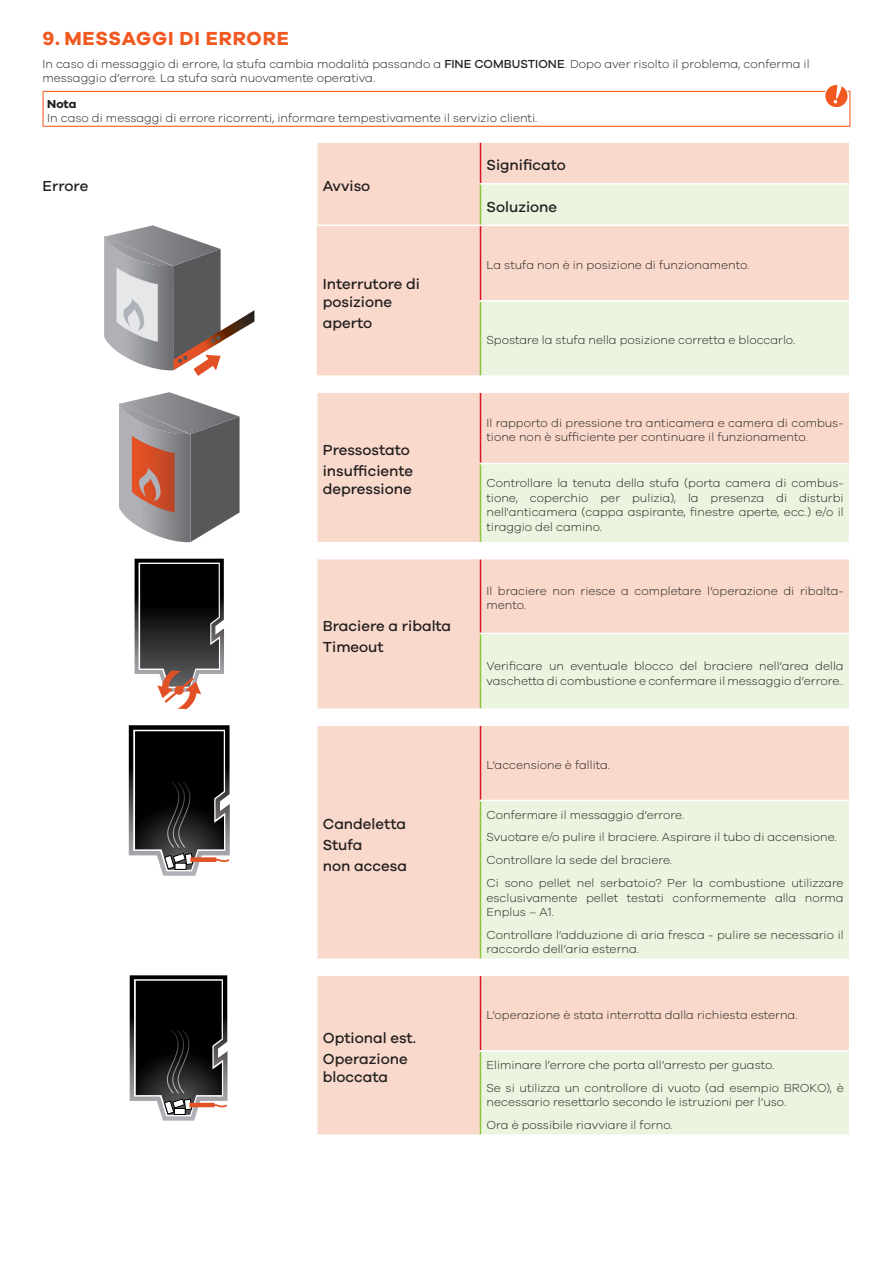
<style>
.page{position:relative;width:893px;height:1263px;background:#fff}
.page>*{position:absolute;margin:0;border:0;box-sizing:border-box;transform-origin:0 0}
.t1{font:700 19.5px "Galano Grotesque";letter-spacing:.04em;color:#f15921}
.ZBT_-_Zeichenerkläru{font:500 15px/18px "Galano Grotesque";color:#231f20}
.ErrorBodyText{font:300 12px/14.4px "Galano Grotesque";color:#231f20}
.BT_-_BodyText{font:300 12px/14.4px "Galano Grotesque";color:#231f20}
.Tabellen_Hinweis_Tip{font:300 12px "Galano Grotesque";color:#231f20}
.Tabellen_Hinweis_Tip-2{font:700 12px "Galano Grotesque";color:#231f20}
.s1{font-weight:500}
</style>
<div class="page">
<hr style="left:43px;top:91px;width:807px;height:1px;background:#f15921">
<hr style="left:43px;top:92px;width:1px;height:34px;background:#f15921">
<hr style="left:849px;top:92px;width:1px;height:34px;background:#f15921">
<hr style="left:43px;top:126px;width:807px;height:1px;background:#f15921">
<div style="left:317px;top:143px;width:532px;height:232px;background:#f9d9cb"></div>
<div style="left:480px;top:184px;width:370px;height:41px;background:#ebf4de"></div>
<div style="left:480px;top:301px;width:370px;height:75px;background:#ebf4de"></div>
<hr style="left:849px;top:184px;width:1px;height:41px;background:#fff">
<hr style="left:316px;top:143px;width:2px;height:41px;background:#fff">
<hr style="left:316px;top:184px;width:2px;height:41px;background:#fff">
<hr style="left:316px;top:225px;width:164px;height:1px;background:#fff">
<hr style="left:480px;top:143px;width:1px;height:40px;background:#d7171f">
<hr style="left:480px;top:184px;width:1px;height:41px;background:#8bc63e">
<hr style="left:480px;top:226px;width:1px;height:74px;background:#d7171f">
<hr style="left:480px;top:301px;width:1px;height:74px;background:#8bc63e">
<hr style="left:849px;top:301px;width:1px;height:74px;background:#fff">
<hr style="left:480px;top:183px;width:370px;height:1px;background:#fff">
<hr style="left:480px;top:375px;width:370px;height:2px;background:#fff">
<hr style="left:480px;top:225px;width:370px;height:1px;background:#fff">
<hr style="left:480px;top:300px;width:370px;height:1px;background:#fff">
<svg style="left:104px;top:225px;width:150px;height:151px"></svg>
<div style="left:318px;top:393px;width:531px;height:149px;background:#f9d9cb"></div>
<div style="left:480px;top:463px;width:370px;height:80px;background:#ebf4de"></div>
<hr style="left:480px;top:393px;width:1px;height:70px;background:#d7171f">
<hr style="left:480px;top:464px;width:1px;height:78px;background:#8bc63e">
<hr style="left:480px;top:463px;width:370px;height:1px;background:#fff">
<hr style="left:849px;top:464px;width:1px;height:78px;background:#fff">
<hr style="left:480px;top:542px;width:370px;height:1px;background:#fff">
<svg style="left:119px;top:392px;width:121px;height:151px;background:#9a8a88"></svg>
<div style="left:318px;top:559px;width:531px;height:149px;background:#f9d9cb"></div>
<div style="left:480px;top:633px;width:370px;height:76px;background:#ebf4de"></div>
<hr style="left:480px;top:559px;width:1px;height:74px;background:#d7171f">
<hr style="left:480px;top:634px;width:1px;height:74px;background:#8bc63e">
<hr style="left:480px;top:633px;width:370px;height:1px;background:#fff">
<hr style="left:849px;top:634px;width:1px;height:74px;background:#fff">
<hr style="left:480px;top:708px;width:370px;height:2px;background:#fff">
<svg style="left:135px;top:559px;width:89px;height:150px"></svg>
<div style="left:318px;top:726px;width:531px;height:232px;background:#f9d9cb"></div>
<div style="left:480px;top:800px;width:370px;height:159px;background:#ebf4de"></div>
<hr style="left:480px;top:726px;width:1px;height:74px;background:#d7171f">
<hr style="left:480px;top:801px;width:1px;height:157px;background:#8bc63e">
<hr style="left:480px;top:800px;width:370px;height:1px;background:#fff">
<hr style="left:849px;top:801px;width:1px;height:157px;background:#fff">
<hr style="left:480px;top:958px;width:370px;height:2px;background:#fff">
<svg style="left:129px;top:725px;width:101px;height:151px;background:#3d3b3b"></svg>
<div style="left:318px;top:976px;width:531px;height:158px;background:#f9d9cb"></div>
<div style="left:480px;top:1051px;width:370px;height:84px;background:#ebf4de"></div>
<hr style="left:480px;top:976px;width:1px;height:74px;background:#d7171f">
<hr style="left:480px;top:1052px;width:1px;height:82px;background:#8bc63e">
<hr style="left:480px;top:1050px;width:370px;height:2px;background:#fff">
<hr style="left:849px;top:1052px;width:1px;height:82px;background:#fff">
<hr style="left:480px;top:1134px;width:370px;height:2px;background:#fff">
<svg style="left:130px;top:975px;width:97px;height:146px;background:#3c3a3b"></svg>
<div style="left:825px;top:84px;width:23px;height:24px;background:#f15921;border-radius:50%"></div>
<div style="left:824px;top:84px;width:24px;height:24px;border:1px solid #fff;border-radius:50%"></div>
<svg style="left:834px;top:84px;width:8px;height:20px"></svg>
<p class="t1" style="left:43px;top:26px;width:248px">9. MESSAGGI DI ERRORE</p>
<p class="BT_-_BodyText" style="left:43px;top:56px;width:768px">In caso di messaggio di errore, la stufa cambia modalità passando a <span class="s1">FINE COMBUSTIONE</span>. Dopo aver risolto il problema, conferma il messaggio d’errore. La stufa sarà nuovamente operativa.</p>
<p class="Tabellen_Hinweis_Tip-2" style="left:47px;top:96px;width:31px">Nota</p>
<p class="Tabellen_Hinweis_Tip" style="left:47px;top:111px;width:490px">In caso di messaggi di errore ricorrenti, informare tempestivamente il servizio clienti.</p>
<p class="ZBT_-_Zeichenerkläru" style="left:43px;top:177px;width:47px">Errore</p>
<p class="ZBT_-_Zeichenerkläru" style="left:323px;top:177px;width:49px">Avviso</p>
<p class="ZBT_-_Zeichenerkläru" style="left:323px;top:274px;width:99px">Interrutore di posizione</p>
<p class="ZBT_-_Zeichenerkläru" style="left:323px;top:313px;width:51px">aperto</p>
<p class="ZBT_-_Zeichenerkläru" style="left:323px;top:441px;width:89px">Pressostato</p>
<p class="ZBT_-_Zeichenerkläru" style="left:323px;top:462px;width:92px">insufficiente depressione</p>
<p class="ZBT_-_Zeichenerkläru" style="left:323px;top:616px;width:130px">Braciere a ribalta</p>
<p class="ZBT_-_Zeichenerkläru" style="left:323px;top:637px;width:62px">Timeout</p>
<p class="ZBT_-_Zeichenerkläru" style="left:323px;top:814px;width:85px">Candeletta</p>
<p class="ZBT_-_Zeichenerkläru" style="left:323px;top:835px;width:41px">Stufa</p>
<p class="ZBT_-_Zeichenerkläru" style="left:323px;top:856px;width:86px">non accesa</p>
<p class="ZBT_-_Zeichenerkläru" style="left:323px;top:1029px;width:95px">Optional est.</p>
<p class="ZBT_-_Zeichenerkläru" style="left:323px;top:1050px;width:86px">Operazione bloccata</p>
<p class="ZBT_-_Zeichenerkläru" style="left:486px;top:156px;width:81px">Significato</p>
<p class="ZBT_-_Zeichenerkläru" style="left:486px;top:198px;width:72px">Soluzione</p>
<p class="ErrorBodyText" style="left:486px;top:257px;width:263px">La stufa non è in posizione di funzionamento.</p>
<p class="ErrorBodyText" style="left:486px;top:333px;width:309px">Spostare la stufa nella posizione corretta e bloccarlo.</p>
<p class="ErrorBodyText" style="left:486px;top:415px;width:359px">Il rapporto di pressione tra anticamera e camera di combus&shy;tione non è sufficiente per continuare il funzionamento.</p>
<p class="ErrorBodyText" style="left:486px;top:476px;width:359px;text-align:justify">Controllare la tenuta della stufa (porta camera di combus&shy;tione, coperchio per pulizia), la presenza di disturbi nell'anticamera (cappa aspirante, finestre aperte, ecc.) e/o il tiraggio del camino.</p>
<p class="ErrorBodyText" style="left:486px;top:583px;width:359px">Il braciere non riesce a completare l‘operazione di ribalta&shy;mento.</p>
<p class="ErrorBodyText" style="left:486px;top:658px;width:359px">Verificare un eventuale blocco del braciere nell‘area della vaschetta di combustione e confermare il messaggio d’errore..</p>
<p class="ErrorBodyText" style="left:486px;top:757px;width:124px">L‘accensione è fallita.</p>
<p class="ErrorBodyText" style="left:486px;top:807px;width:198px">Confermare il messaggio d’errore.</p>
<p class="ErrorBodyText" style="left:486px;top:830px;width:350px">Svuotare e/o pulire il braciere. Aspirare il tubo di accensione.</p>
<p class="ErrorBodyText" style="left:486px;top:853px;width:186px">Controllare la sede del braciere.</p>
<p class="ErrorBodyText" style="left:486px;top:875px;width:359px;text-align:justify">Ci sono pellet nel serbatoio? Per la combustione utilizzare esclusivamente pellet testati conformemente alla norma Enplus – A1.</p>
<p class="ErrorBodyText" style="left:486px;top:927px;width:359px">Controllare l‘adduzione di aria fresca - pulire se necessario il raccordo dell’aria esterna.</p>
<p class="ErrorBodyText" style="left:486px;top:1007px;width:311px">L’operazione è stata interrotta dalla richiesta esterna.</p>
<p class="ErrorBodyText" style="left:486px;top:1057px;width:288px">Eliminare l’errore che porta all’arresto per guasto.</p>
<p class="ErrorBodyText" style="left:486px;top:1080px;width:359px">Se si utilizza un controllore di vuoto (ad esempio BROKO), è necessario resettarlo secondo le istruzioni per l’uso.</p>
<p class="ErrorBodyText" style="left:486px;top:1117px;width:186px">Ora è possibile riavviare il forno.</p>
</div>
